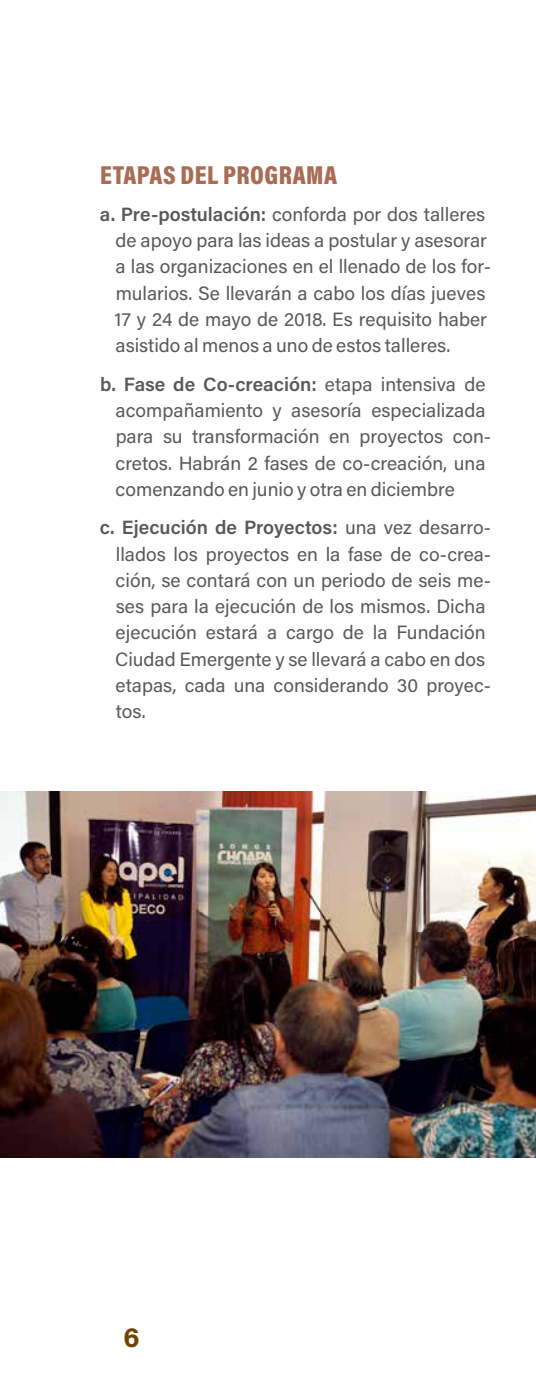
<style>
.page{position:relative;width:536px;height:1389px;background:#fff}
.page>*{position:absolute;margin:0;border:0;box-sizing:border-box;transform-origin:0 0}
.t1{font:700 28px "Acumin Pro";color:#704500}
.t2{font:900 26.25px "Acumin Pro Cond";letter-spacing:.02em;color:#a96c54}
.t3{font:19.25px/26.2px "Acumin Pro";color:#58595b}
.s1{font-weight:600}
</style>
<div class="page">
<img style="left:0;top:791px;width:536px;height:366px">
<h2 class="t2" style="left:100px;top:158px;width:238px">ETAPAS DEL PROGRAMA</h2>
<p class="t3" style="left:115px;top:200px;width:378px;text-indent:-15px"><span class="s1">a. Pre-postulación:</span> conforda por dos talleres de apoyo para las ideas a postular y asesorar a las organizaciones en el llenado de los for&shy;mularios. Se llevarán a cabo los días jueves 17 y 24 de mayo de 2018. Es requisito haber asistido al menos a uno de estos talleres.</p>
<p class="t3" style="left:116px;top:370px;width:377px;text-indent:-16px"><span class="s1">b. Fase de Co-creación:</span> etapa intensiva de acompañamiento y asesoría especializada para su transformación en proyectos con&shy;cretos. Habrán 2 fases de co-creación, una comenzando en junio y otra en diciembre</p>
<p class="t3" style="left:115px;top:514px;width:377px;text-indent:-15px"><span class="s1">c. Ejecución de Proyectos:</span> una vez desarro&shy;llados los proyectos en la fase de co-crea&shy;ción, se contará con un periodo de seis me&shy;ses para la ejecución de los mismos. Dicha ejecución estará a cargo de la Fundación Ciudad Emergente y se llevará a cabo en dos etapas, cada una considerando 30 proyec&shy;tos.</p>
<h1 class="t1" style="left:124px;top:1317px;width:18px">6</h1>
</div>
